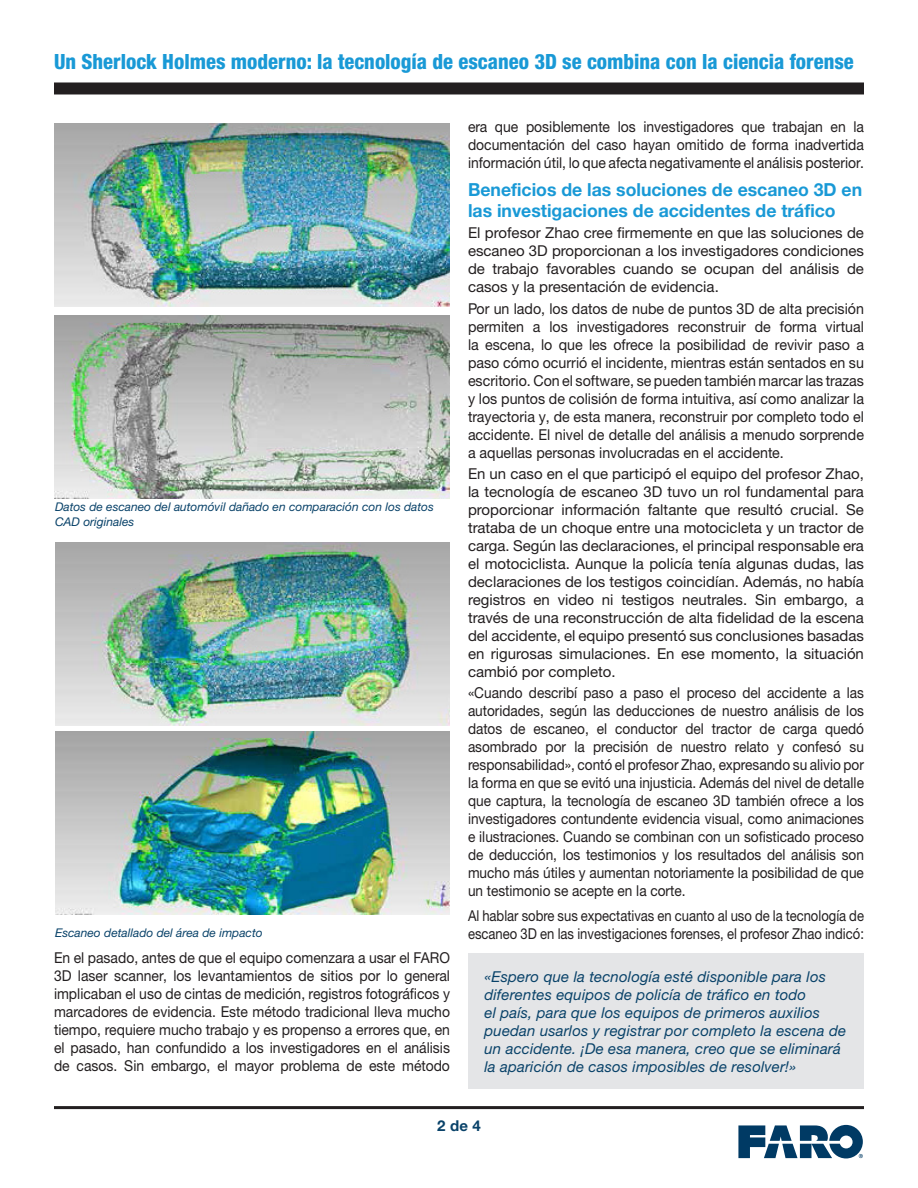
<style>
.page{position:relative;width:918px;height:1188px;background:#fff}
.page>*{position:absolute;margin:0;border:0;box-sizing:border-box;transform-origin:0 0}
.t1{font:800 condensed 21px "Helvetica Neue LTW1 G";color:#1999d6}
.Paragraph_Header_blu{font:700 18px/21px "Helvetica Neue LTW1 G";color:#1999d6}
.Body_Text{font:15px/18px "Helvetica Neue LTW1 G";color:#231f20;text-align:justify}
.Body_Text-2{font:15px/18px "Helvetica Neue LTW1 G";color:#231f20;text-align:justify;scale:.91 1}
.Body_Text-3{font:15px/18px "Helvetica Neue LTW1 G";color:#231f20;text-align:justify;scale:.93 1}
.Body_Text-4{font:15px/18px "Helvetica Neue LTW1 G";color:#231f20;text-align:justify;scale:.95 1}
.Sub_Header{font:italic 15px/18px "Helvetica Neue LTW1 G";letter-spacing:.01em;color:#094269}
.Body_Text-5{font:15px/18px "Helvetica Neue LTW1 G";color:#231f20;scale:.87 1}
.t2{font:700 15px "Helvetica Neue LTW1 G";color:#094269}
.Body_Text-6{font:italic 12px/15px "Helvetica Neue LTW1 G";color:#094269}
</style>
<div class="page">
<svg style="left:738px;top:1125px;width:125px;height:33px"></svg>
<hr style="left:54px;top:1106px;width:810px;height:3px;background:#231f20">
<div style="left:54px;top:82px;width:810px;height:12px;background:#231f20"></div>
<div style="left:468px;top:954px;width:396px;height:135px;background:#e4e5e7"></div>
<img style="left:54px;top:123px;width:396px;height:184px">
<img style="left:54px;top:315px;width:396px;height:184px">
<img style="left:55px;top:542px;width:395px;height:184px">
<img style="left:55px;top:731px;width:395px;height:184px">
<p class="t1" style="left:54px;top:49px;width:801px">Un Sherlock Holmes moderno: la tecnología de escaneo 3D se combina con la ciencia forense</p>
<p class="Body_Text-6" style="left:55px;top:500px;width:380px">Datos de escaneo del automóvil dañado en comparación con los datos<br>CAD originales</p>
<p class="Body_Text-6" style="left:55px;top:925px;width:209px">Escaneo detallado del área de impacto</p>
<p class="Body_Text-3" style="left:54px;top:948px;width:427px">En el pasado, antes de que el equipo comenzara a usar el FARO 3D laser scanner, los levantamientos de sitios por lo general implicaban el uso de cintas de medición, registros fotográficos y marcadores de evidencia. Este método tradicional lleva mucho tiempo, requiere mucho trabajo y es propenso a errores que, en el pasado, han confundido a los investigadores en el análisis de casos. Sin embargo, el mayor problema de este método</p>
<p class="Body_Text-3" style="left:468px;top:118px;width:427px">era que posiblemente los investigadores que trabajan en la documentación del caso hayan omitido de forma inadvertida información útil, lo que afecta negativamente el análisis posterior.</p>
<p class="Paragraph_Header_blu" style="left:468px;top:179px;width:396px">Beneficios de las soluciones de escaneo 3D en las investigaciones de accidentes de tráfico</p>
<p class="Body_Text" style="left:468px;top:224px;width:398px">El profesor Zhao cree firmemente en que las soluciones de escaneo 3D proporcionan a los investigadores condiciones de trabajo favorables cuando se ocupan del análisis de casos y la presentación de evidencia.</p>
<p class="Body_Text-4" style="left:468px;top:299px;width:418px">Por un lado, los datos de nube de puntos 3D de alta precisión permiten a los investigadores reconstruir de forma virtual la escena, lo que les ofrece la posibilidad de revivir paso a paso cómo ocurrió el incidente, mientras están sentados en su escritorio. Con el software, se pueden también marcar las trazas y los puntos de colisión de forma intuitiva, así como analizar la trayectoria y, de esta manera, reconstruir por completo todo el accidente. El nivel de detalle del análisis a menudo sorprende a aquellas personas involucradas en el accidente.</p>
<p class="Body_Text" style="left:468px;top:465px;width:398px">En un caso en el que participó el equipo del profesor Zhao, la tecnología de escaneo 3D tuvo un rol fundamental para proporcionar información faltante que resultó crucial. Se trataba de un choque entre una motocicleta y un tractor de carga. Según las declaraciones, el principal responsable era el motociclista. Aunque la policía tenía algunas dudas, las declaraciones de los testigos coincidían. Además, no había registros en video ni testigos neutrales. Sin embargo, a través de una reconstrucción de alta fidelidad de la escena del accidente, el equipo presentó sus conclusiones basadas en rigurosas simulaciones. En ese momento, la situación cambió por completo.</p>
<p class="Body_Text-2" style="left:468px;top:684px;width:437px">«Cuando describí paso a paso el proceso del accidente a las autoridades, según las deducciones de nuestro análisis de los datos de escaneo, el conductor del tractor de carga quedó asombrado por la precisión de nuestro relato y confesó su responsabilidad», contó el profesor Zhao, expresando su alivio por la forma en que se evitó una injusticia. Además del nivel de detalle que captura, la tecnología de escaneo 3D también ofrece a los investigadores contundente evidencia visual, como animaciones e ilustraciones. Cuando se combinan con un sofisticado proceso de deducción, los testimonios y los resultados del análisis son mucho más útiles y aumentan notoriamente la posibilidad de que un testimonio se acepte en la corte.</p>
<p class="Body_Text-5" style="left:468px;top:907px;width:457px">Al hablar sobre sus expectativas en cuanto al uso de la tecnología de escaneo 3D en las investigaciones forenses, el profesor Zhao indicó:</p>
<p class="Sub_Header" style="left:484px;top:967px;width:363px">«Espero que la tecnología esté disponible para los diferentes equipos de policía de tráfico en todo<br>el país, para que los equipos de primeros auxilios puedan usarlos y registrar por completo la escena de un accidente. ¡De esa manera, creo que se eliminará la aparición de casos imposibles de resolver!»</p>
<p class="t2" style="left:437px;top:1117px;width:45px">2 de 4</p>
</div>
